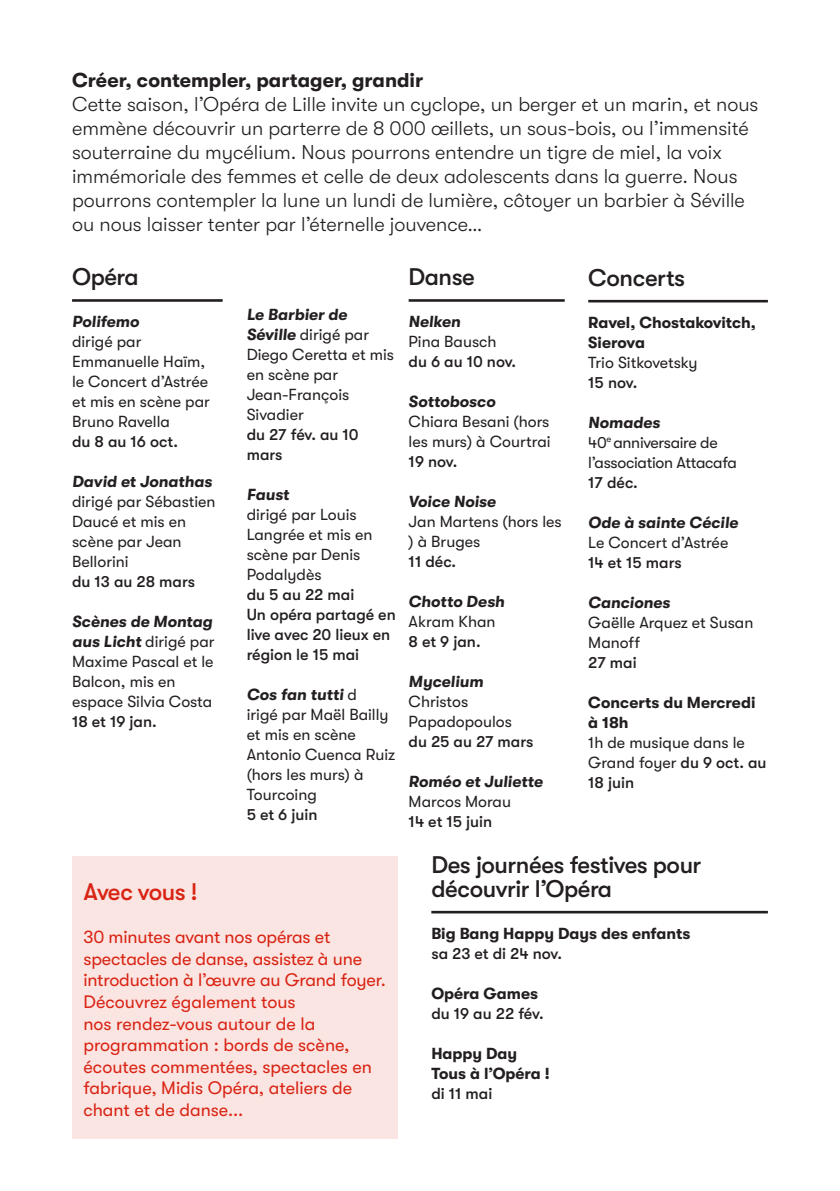
<style>
.page{position:relative;width:840px;height:1191px;background:#fff}
.page>*{position:absolute;margin:0;border:0;box-sizing:border-box;transform-origin:0 0}
.t1{font:500 24px/24px "GT Walsheim";letter-spacing:-.02em;color:#231f20}
.t2{font:500 24px "GT Walsheim";letter-spacing:-.03em;color:#d92414}
.t3{font:300 20px/24px "GT Walsheim";color:#231f20}
.t4{font:700 20px "GT Walsheim";color:#231f20}
.t5{font:18px/21.6px "GT Walsheim";color:#d92414}
.t6{font:16px/20px "GT Walsheim";color:#231f20}
.t7{font:500 16px/20px "GT Walsheim";color:#231f20}
.t8{font:italic 700 16px/20px "GT Walsheim";color:#231f20}
.t9{font:700 16px/20px "GT Walsheim";color:#231f20}
.t10{font:16px/20px "GT Walsheim";letter-spacing:-.02em;color:#231f20}
.s1{font-weight:700;font-style:italic}
.s2{font-weight:400;font-style:normal}
.s3{font-weight:500}
</style>
<div class="page">
<div style="left:72px;top:856px;width:325px;height:282px;background:#fae5e3"></div>
<hr style="left:72px;top:299px;width:150px;height:3px;background:#231f20">
<hr style="left:408px;top:299px;width:156px;height:3px;background:#231f20">
<hr style="left:588px;top:300px;width:179px;height:2px;background:#231f20">
<hr style="left:431px;top:911px;width:336px;height:2px;background:#231f20">
<p class="t4" style="left:72px;top:69px;width:352px">Créer, contempler, partager, grandir</p>
<p class="t3" style="left:72px;top:93px;width:687px">Cette saison, l’Opéra de Lille invite un cyclope, un berger et un marin, et nous emmène découvrir un parterre de 8 000 œillets, un sous-bois, ou l’immensité souterraine du mycélium. Nous pourrons entendre un tigre de miel, la voix immémoriale des femmes et celle de deux adolescents dans la guerre. Nous pourrons contempler la lune un lundi de lumière, côtoyer un barbier à Séville ou nous laisser tenter par l’éternelle jouvence…</p>
<p class="t1" style="left:72px;top:265px;width:68px">Opéra</p>
<p class="t8" style="left:72px;top:311px;width:68px">Polifemo</p>
<p class="t6" style="left:72px;top:331px;width:135px">dirigé par<br>Emmanuelle Haïm,</p>
<p class="t6" style="left:72px;top:371px;width:139px;text-align:justify">le Concert d’Astrée et mis en scène par Bruno Ravella</p>
<p class="t7" style="left:72px;top:431px;width:107px">du 8 au 16 oct.</p>
<p class="t8" style="left:72px;top:471px;width:141px">David et Jonathas</p>
<p class="t6" style="left:72px;top:491px;width:145px">dirigé par Sébastien<br>Daucé et mis en scène par Jean<br>Bellorini</p>
<p class="t7" style="left:72px;top:571px;width:124px">du 13 au 28 mars</p>
<p class="t6" style="left:72px;top:611px;width:144px"><span class="s1">Scènes de Montag aus Licht</span> dirigé par<br>Maxime Pascal et le<br>Balcon, mis en espace Silvia Costa</p>
<p class="t7" style="left:72px;top:711px;width:86px">18 et 19 jan.</p>
<p class="t6" style="left:246px;top:304px;width:149px"><span class="s1">Le Barbier de<br>Séville</span> dirigé par<br>Diego Ceretta et mis en scène par<br>Jean-François<br>Sivadier</p>
<p class="t7" style="left:246px;top:424px;width:113px">du 27 fév. au 10 mars</p>
<p class="t8" style="left:246px;top:484px;width:44px">Faust</p>
<p class="t6" style="left:246px;top:504px;width:127px">dirigé par Louis<br>Langrée et mis en scène par Denis<br>Podalydès</p>
<p class="t7" style="left:246px;top:584px;width:109px">du 5 au 22 mai</p>
<p class="t7" style="left:246px;top:604px;width:150px">Un opéra partagé en live avec 20 lieux en région le 15 mai</p>
<p class="t8" style="left:246px;top:684px;width:112px">Cos fan tutti <span class="s2">d</span></p>
<p class="t6" style="left:246px;top:704px;width:150px">irigé par Maël Bailly et mis en scène<br>Antonio Cuenca Ruiz (hors les murs) à<br>Tourcoing</p>
<p class="t7" style="left:246px;top:804px;width:72px">5 et 6 juin</p>
<p class="t2" style="left:83px;top:878px;width:116px">Avec vous !</p>
<p class="t5" style="left:83px;top:926px;width:304px">30 minutes avant nos opéras et spectacles de danse, assistez à une introduction à l’œuvre au Grand foyer.</p>
<p class="t5" style="left:83px;top:991px;width:290px">Découvrez également tous<br>nos rendez-vous autour de la programmation : bords de scène, écoutes commentées, spectacles en fabrique, Midis Opéra, ateliers de chant et de danse...</p>
<p class="t1" style="left:408px;top:265px;width:68px">Danse</p>
<p class="t8" style="left:408px;top:311px;width:53px">Nelken</p>
<p class="t6" style="left:408px;top:331px;width:89px">Pina Bausch</p>
<p class="t7" style="left:408px;top:351px;width:109px">du 6 au 10 nov.</p>
<p class="t8" style="left:408px;top:391px;width:88px">Sottobosco</p>
<p class="t6" style="left:408px;top:411px;width:143px">Chiara Besani (hors les murs) à Courtrai</p>
<p class="t7" style="left:408px;top:451px;width:50px">19 nov.</p>
<p class="t8" style="left:408px;top:491px;width:89px">Voice Noise</p>
<p class="t6" style="left:408px;top:511px;width:154px">Jan Martens (hors les ) à Bruges</p>
<p class="t7" style="left:408px;top:551px;width:49px">11 déc.</p>
<p class="t8" style="left:408px;top:591px;width:97px">Chotto Desh</p>
<p class="t6" style="left:408px;top:611px;width:88px">Akram Khan</p>
<p class="t7" style="left:408px;top:631px;width:73px">8 et 9 jan.</p>
<p class="t8" style="left:408px;top:671px;width:76px">Mycelium</p>
<p class="t6" style="left:408px;top:691px;width:105px">Christos<br>Papadopoulos</p>
<p class="t7" style="left:408px;top:731px;width:126px">du 25 au 27 mars</p>
<p class="t8" style="left:408px;top:771px;width:135px">Roméo et Juliette<br><span class="s2">Marcos Morau</span></p>
<p class="t7" style="left:408px;top:811px;width:85px">14 et 15 juin</p>
<p class="t1" style="left:588px;top:266px;width:98px">Concerts</p>
<p class="t9" style="left:588px;top:312px;width:169px">Ravel, Chostakovitch,<br>Sierova</p>
<p class="t6" style="left:588px;top:352px;width:111px">Trio Sitkovetsky</p>
<p class="t7" style="left:588px;top:372px;width:50px">15 nov.</p>
<p class="t8" style="left:588px;top:412px;width:73px">Nomades</p>
<p class="t10" style="left:588px;top:432px;width:150px">40<sup>e</sup> anniversaire de l’association Attacafa</p>
<p class="t7" style="left:588px;top:472px;width:51px">17 déc.</p>
<p class="t8" style="left:588px;top:512px;width:151px">Ode à sainte Cécile</p>
<p class="t6" style="left:588px;top:532px;width:141px">Le Concert d’Astrée</p>
<p class="t7" style="left:588px;top:552px;width:95px">14 et 15 mars</p>
<p class="t8" style="left:588px;top:592px;width:83px">Canciones</p>
<p class="t6" style="left:588px;top:612px;width:167px">Gaëlle Arquez et Susan<br>Manoff</p>
<p class="t7" style="left:588px;top:652px;width:50px">27 mai</p>
<p class="t9" style="left:588px;top:692px;width:169px">Concerts du Mercredi à 18h</p>
<p class="t6" style="left:588px;top:732px;width:180px">1h de musique dans le<br>Grand foyer <span class="s3">du 9 oct. au<br>18 juin</span></p>
<p class="t1" style="left:431px;top:853px;width:271px">Des journées festives pour découvrir l’Opéra</p>
<p class="t9" style="left:431px;top:923px;width:260px">Big Bang Happy Days des enfants</p>
<p class="t7" style="left:431px;top:943px;width:132px">sa 23 et di 24 nov.</p>
<p class="t9" style="left:431px;top:983px;width:108px">Opéra Games</p>
<p class="t7" style="left:431px;top:1003px;width:114px">du 19 au 22 fév.</p>
<p class="t9" style="left:431px;top:1043px;width:87px">Happy Day</p>
<p class="t9" style="left:431px;top:1063px;width:120px">Tous à l’Opéra !</p>
<p class="t7" style="left:431px;top:1083px;width:62px">di 11 mai</p>
</div>
